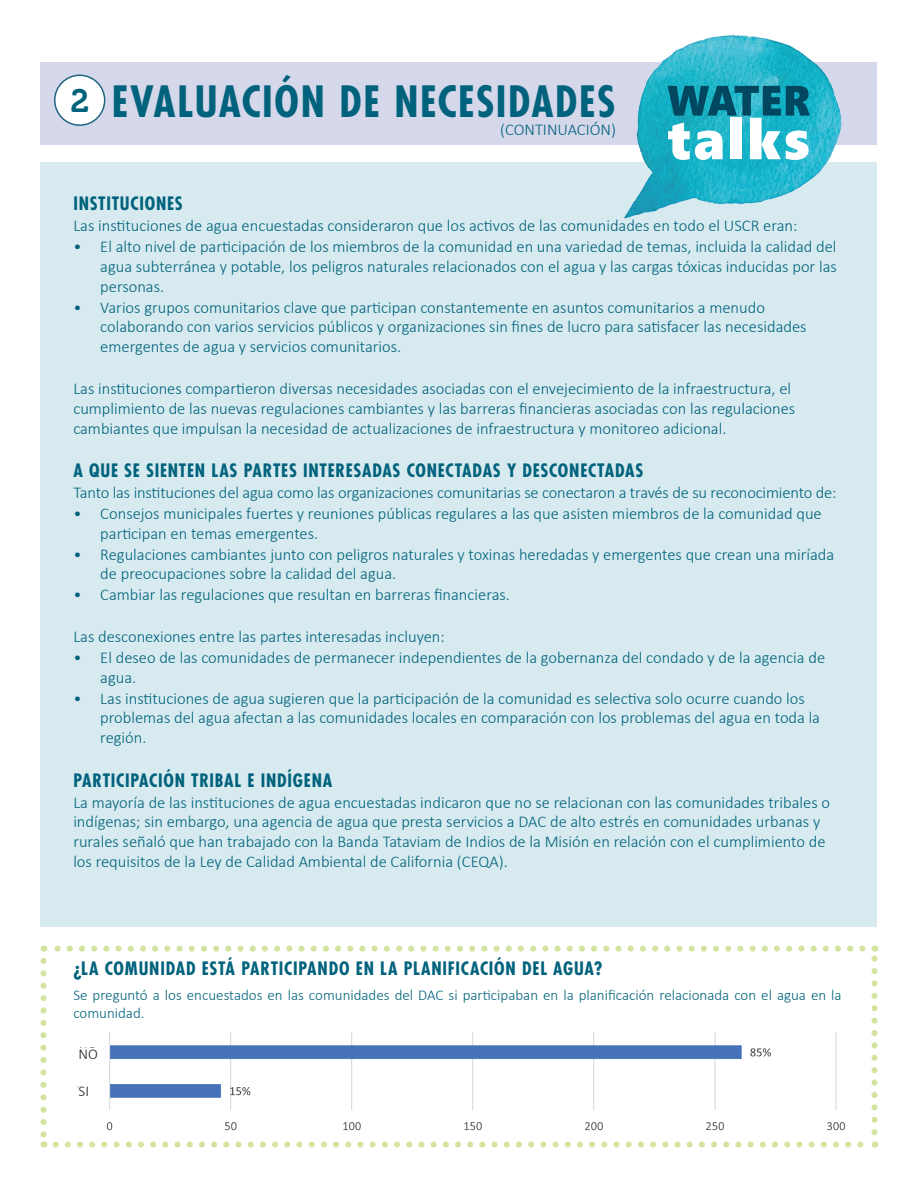
<style>
.page{position:relative;width:918px;height:1188px;background:#fff}
.page>*{position:absolute;margin:0;border:0;box-sizing:border-box;transform-origin:0 0}
.t1{font:700 condensed 42px "Futura";letter-spacing:.035em;color:#00627c}
.t2{font:700 condensed 18px "Futura";letter-spacing:.04em;color:#00627c}
.t3{font:300 16.5px/19.8px "Calibri";color:#00627c}
.t4{font:300 15px/18px "Calibri";color:#00627c}
.t5{font:300 15px "Calibri";color:#231f20}
.s1{font-family:"Museo 700";font-weight:400;font-stretch:normal;font-size:32.25px;color:#fff}
</style>
<div class="page">
<svg style="left:56px;top:1142px;width:808px;height:6px"></svg>
<svg style="left:40px;top:961px;width:6px;height:187px"></svg>
<svg style="left:872px;top:946px;width:6px;height:186px"></svg>
<svg style="left:44px;top:946px;width:818px;height:6px"></svg>
<div style="left:40px;top:162px;width:838px;height:764px;background:#d6eaef"></div>
<div style="left:40px;top:62px;width:838px;height:82px;background:#d5d7ea"></div>
<img style="left:77px;top:1032px;width:769px;height:99px">
<div style="left:79px;top:1048px;width:23px;height:58px;background:#fff"></div>
<img style="left:614px;top:34px;width:243px;height:185px">
<svg style="left:668px;top:86px;width:142px;height:74px;background:#55adbc"></svg>
<div style="left:55px;top:75px;width:50px;height:50px;background:#fff;border-radius:50%"></div>
<div style="left:54px;top:75px;width:51px;height:51px;border:1px solid #1d6580;border-radius:50%"></div>
<h1 class="t1" style="left:70px;top:74px;width:547px"><span class="s1">2</span> EVALUACIÓN DE NECESIDADES</h1>
<p class="t3" style="left:500px;top:119px;width:117px">(CONTINUACIÓN)</p>
<p class="t2" style="left:73px;top:192px;width:111px">INSTITUCIONES</p>
<p class="t3" style="left:73px;top:216px;width:726px">Las instituciones de agua encuestadas consideraron que los activos de las comunidades en todo el USCR eran:</p>
<p class="t3" style="left:100px;top:237px;width:738px;text-align:justify;text-indent:-27px">• El alto nivel de participación de los miembros de la comunidad en una variedad de temas, incluida la calidad del agua subterránea y potable, los peligros naturales relacionados con el agua y las cargas tóxicas inducidas por las personas.</p>
<p class="t3" style="left:100px;top:297px;width:708px;text-indent:-27px">• Varios grupos comunitarios clave que participan constantemente en asuntos comunitarios a menudo colaborando con varios servicios públicos y organizaciones sin fines de lucro para satisfacer las necesidades emergentes de agua y servicios comunitarios.</p>
<p class="t3" style="left:73px;top:378px;width:723px">Las instituciones compartieron diversas necesidades asociadas con el envejecimiento de la infraestructura, el cumplimiento de las nuevas regulaciones cambiantes y las barreras financieras asociadas con las regulaciones cambiantes que impulsan la necesidad de actualizaciones de infraestructura y monitoreo adicional.</p>
<p class="t2" style="left:73px;top:459px;width:571px">A QUE SE SIENTEN LAS PARTES INTERESADAS CONECTADAS Y DESCONECTADAS</p>
<p class="t3" style="left:73px;top:483px;width:765px">Tanto las instituciones del agua como las organizaciones comunitarias se conectaron a través de su reconocimiento de:</p>
<p class="t3" style="left:100px;top:503px;width:723px;text-indent:-27px">• Consejos municipales fuertes y reuniones públicas regulares a las que asisten miembros de la comunidad que participan en temas emergentes.</p>
<p class="t3" style="left:100px;top:544px;width:735px;text-indent:-27px">• Regulaciones cambiantes junto con peligros naturales y toxinas heredadas y emergentes que crean una miríada de preocupaciones sobre la calidad del agua.</p>
<p class="t3" style="left:73px;top:585px;width:438px">• Cambiar las regulaciones que resultan en barreras financieras.</p>
<p class="t3" style="left:73px;top:627px;width:373px">Las desconexiones entre las partes interesadas incluyen:</p>
<p class="t3" style="left:100px;top:647px;width:726px;text-indent:-27px">• El deseo de las comunidades de permanecer independientes de la gobernanza del condado y de la agencia de agua.</p>
<p class="t3" style="left:100px;top:688px;width:721px;text-indent:-27px">• Las instituciones de agua sugieren que la participación de la comunidad es selectiva solo ocurre cuando los problemas del agua afectan a las comunidades locales en comparación con los problemas del agua en toda la región.</p>
<p class="t2" style="left:73px;top:769px;width:261px">PARTICIPACIÓN TRIBAL E INDÍGENA</p>
<p class="t3" style="left:73px;top:792px;width:758px">La mayoría de las instituciones de agua encuestadas indicaron que no se relacionan con las comunidades tribales o indígenas; sin embargo, una agencia de agua que presta servicios a DAC de alto estrés en comunidades urbanas y rurales señaló que han trabajado con la Banda Tataviam de Indios de la Misión en relación con el cumplimiento de los requisitos de la Ley de Calidad Ambiental de California (CEQA).</p>
<p class="t2" style="left:73px;top:957px;width:530px">¿LA COMUNIDAD ESTÁ PARTICIPANDO EN LA PLANIFICACIÓN DEL AGUA?</p>
<p class="t4" style="left:73px;top:985px;width:770px">Se preguntó a los encuestados en las comunidades del DAC si participaban en la planificación relacionada con el agua en la comunidad.</p>
<p class="t5" style="left:79px;top:1045px;width:21px">NO</p>
<p class="t5" style="left:79px;top:1082px;width:12px">SI</p>
</div>
